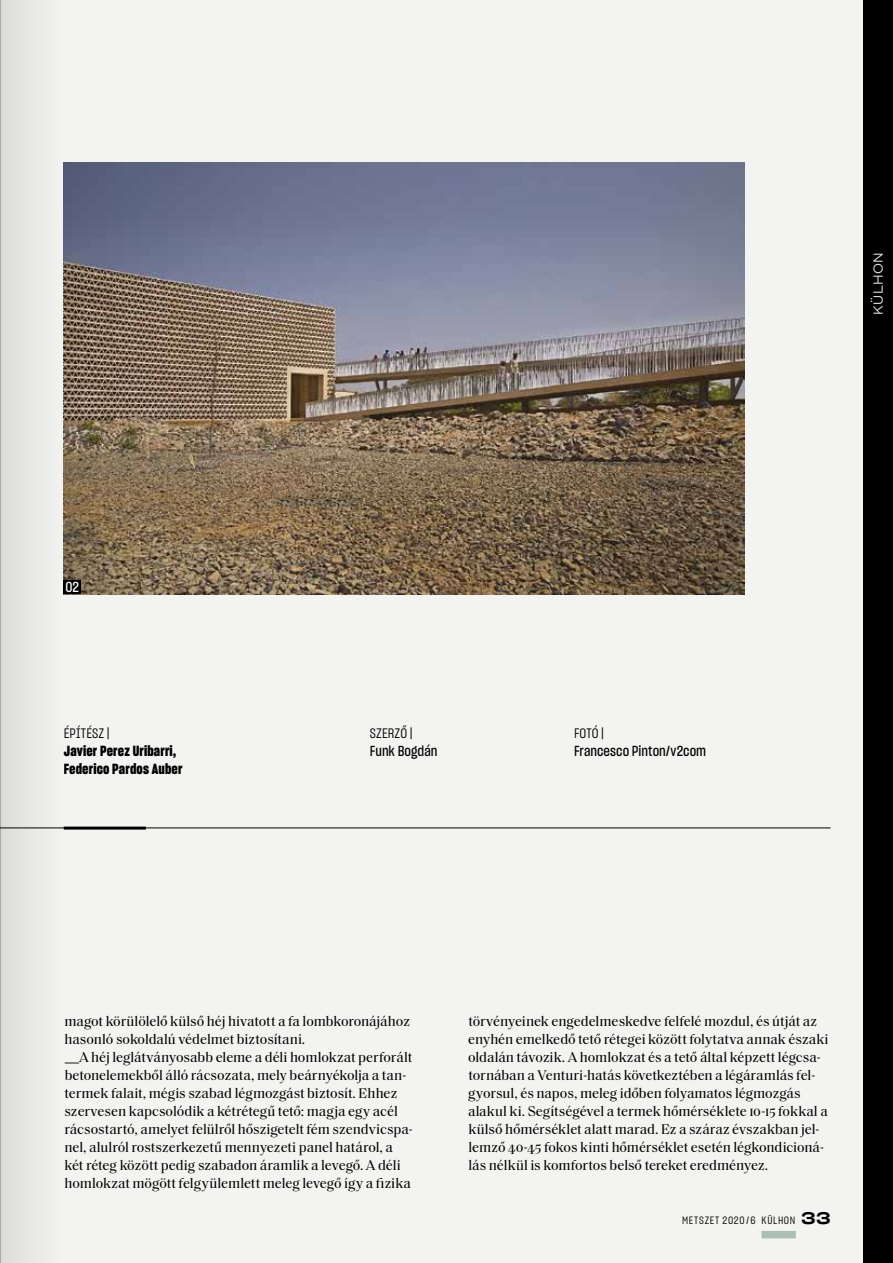
<style>
.page{position:relative;width:893px;height:1263px;background:#f3f4f1}
.page>*{position:absolute;margin:0;border:0;box-sizing:border-box;transform-origin:0 0}
.t1{font:14.25px/18px "Saol Text";letter-spacing:-.005em;color:#000}
.t2{font:14.25px/18px "Sharp Grotesk Bold 15";letter-spacing:.01em;color:#000}
.t3{font:14.25px "Sharp Grotesk Medium 15";color:#000}
.t4{font:14.25px "Sharp Grotesk Medium 15";color:#fff}
.t5{font:13.5px "Sharp Grotesk Book 15";letter-spacing:.005em;color:#000}
.t6{font:13.5px "Mid Century Sans";letter-spacing:.035em;color:#d3dddb}
.t7{font:10.5px "Sharp Grotesk Book 15";letter-spacing:.065em;color:#000}
.s1{font-family:"Mid Century Sans"}
.s2{font-family:"Sharp Grotesk Medium 25";font-size:16.5px}
</style>
<div class="page">
<img style="left:64px;top:162px;width:680px;height:432px">
<hr style="left:64px;top:826px;width:82px;height:3px;background:#000">
<hr style="left:0;top:828px;width:830px;height:1px;background:#000">
<div style="left:64px;top:580px;width:17px;height:14px;background:#000"></div>
<div style="left:863px;top:0;width:30px;height:1263px;background:#000"></div>
<div style="left:762px;top:1231px;width:34px;height:7px;background:#acbfb6"></div>
<div style="left:0;top:0;width:64px;height:1263px;background:#e8e9e6"></div>
<hr style="left:0;top:0;width:1px;height:1263px;background:#929292">
<p class="t6" style="left:870px;top:315px;width:65px;rotate:-90deg">KÜLHON</p>
<p class="t4" style="left:65px;top:577px;width:15px">02</p>
<p class="t5" style="left:64px;top:724px;width:48px">ÉPÍTÉSZ |</p>
<p class="t2" style="left:64px;top:742px;width:120px">Javier Perez Uribarri,<br>Federico Pardos Auber</p>
<p class="t5" style="left:370px;top:724px;width:44px">SZERZŐ |</p>
<p class="t3" style="left:370px;top:741px;width:69px">Funk Bogdán</p>
<p class="t5" style="left:574px;top:724px;width:32px">FOTÓ |</p>
<p class="t3" style="left:574px;top:741px;width:134px">Francesco Pinton/v2com</p>
<p class="t1" style="left:64px;top:1011px;width:350px">magot körülölelő külső héj hivatott a fa lombkoronájához hasonló sokoldalú védelmet biztosítani.<br><span class="s1">—</span>A héj leglátványosabb eleme a déli homlokzat perforált betonelemekből álló rácsozata, mely beárnyékolja a tan&shy;termek falait, mégis szabad légmozgást biztosít. Ehhez szervesen kapcsolódik a kétrétegű tető: magja egy acél rácsostartó, amelyet felülről hőszigetelt fém szendvicspa&shy;nel, alulról rostszerkezetű mennyezeti panel határol, a két réteg között pedig szabadon áramlik a levegő. A déli homlokzat mögött felgyülemlett meleg levegő így a fizika</p>
<p class="t1" style="left:468px;top:1011px;width:362px">törvényeinek engedelmeskedve felfelé mozdul, és útját az enyhén emelkedő tető rétegei között folytatva annak északi oldalán távozik. A homlokzat és a tető által képzett légcsa&shy;tornában a Venturi-hatás következtében a légáramlás fel&shy;gyorsul, és napos, meleg időben folyamatos légmozgás alakul ki. Segítségével a termek hőmérséklete 10-15 fokkal a külső hőmérséklet alatt marad. Ez a száraz évszakban jel&shy;lemző 40-45 fokos kinti hőmérséklet esetén légkondicioná&shy;lás nélkül is komfortos belső tereket eredményez.</p>
<p class="t7" style="left:682px;top:1213px;width:150px">METSZET 2020/6 KÜLHON <span class="s2">33</span></p>
</div>
